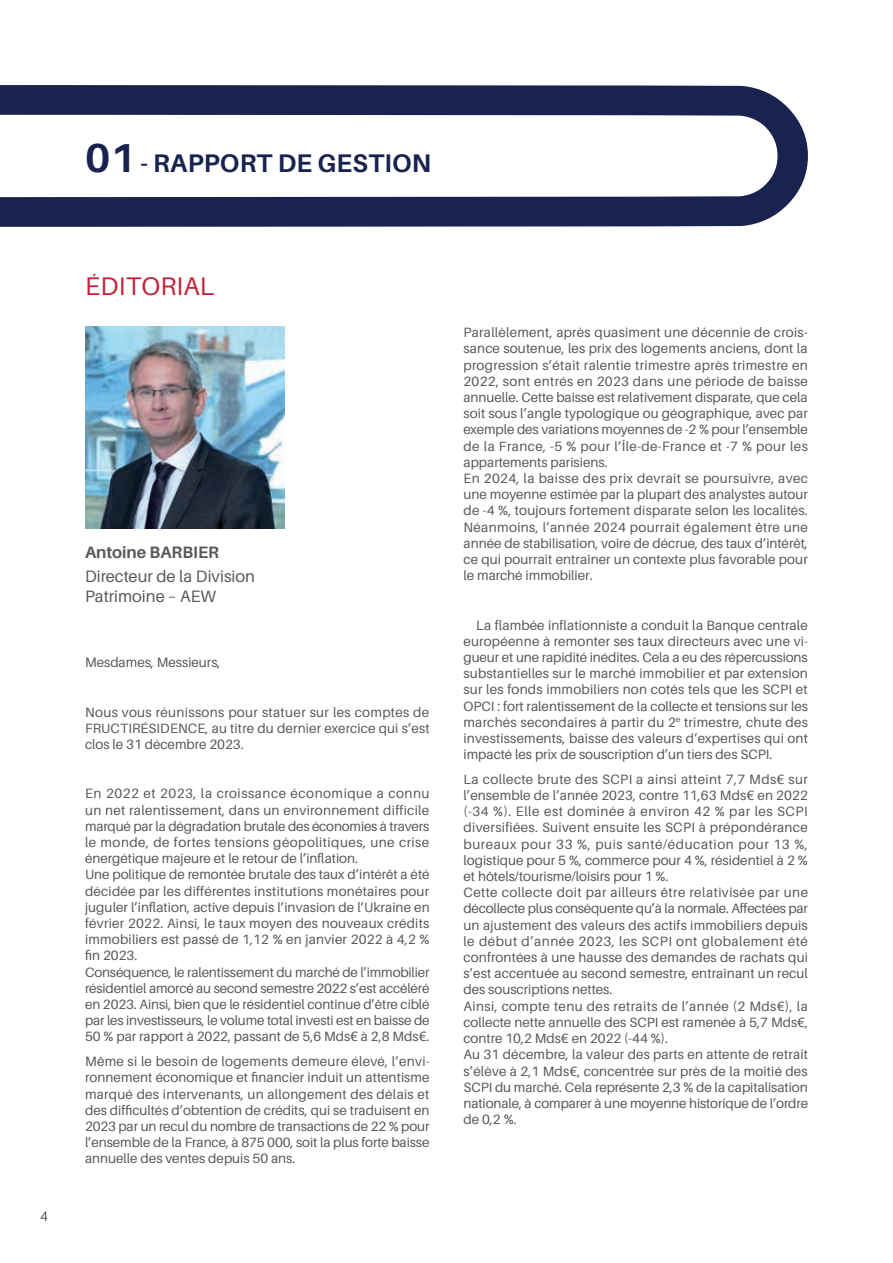
<style>
.page{position:relative;width:893px;height:1263px;background:#fff}
.page>*{position:absolute;margin:0;border:0;box-sizing:border-box;transform-origin:0 0}
.t1{font:700 25.5px "Aileron";letter-spacing:.01em;color:#19234f}
.t2{font:25.5px "Aileron";letter-spacing:.01em;color:#c22338}
.t3{font:16.5px/19.8px "Aileron";color:#57585a}
.t4{font:700 16.5px "Aileron";color:#57585a}
.t5{font:13.5px/16.2px "Aileron";letter-spacing:.005em;color:#57585a;text-align:justify}
.s1{font-size:40.5px}
</style>
<div class="page">
<svg style="left:0;top:85px;width:808px;height:142px"></svg>
<img style="left:85px;top:327px;width:199px;height:201px">
<h1 class="t1" style="left:85px;top:148px;width:348px"><span class="s1">01</span> - RAPPORT DE GESTION</h1>
<p class="t5" style="left:40px;top:1208px;width:9px">4</p>
<h1 class="t2" style="left:85px;top:272px;width:131px">ÉDITORIAL</h1>
<p class="t4" style="left:85px;top:543px;width:135px">Antoine BARBIER</p>
<p class="t3" style="left:85px;top:567px;width:171px">Directeur de la Division<br>Patrimoine – AEW</p>
<p class="t5" style="left:85px;top:655px;width:137px">Mesdames, Messieurs,</p>
<p class="t5" style="left:85px;top:704px;width:346px">Nous vous réunissons pour statuer sur les comptes de FRUCTIRÉSIDENCE, au titre du dernier exercice qui s’est clos le 31 décembre 2023.</p>
<p class="t5" style="left:85px;top:786px;width:346px;text-align:left">En 2022 et 2023, la croissance économique a connu un net ralentissement, dans un environnement difficile marqué par la dégradation brutale des économies à travers le monde, de fortes tensions géopolitiques, une crise énergétique majeure et le retour de l’inflation.<br>Une politique de remontée brutale des taux d’intérêt a été décidée par les différentes institutions monétaires pour juguler l’inflation, active depuis l’invasion de l’Ukraine en février 2022. Ainsi, le taux moyen des nouveaux crédits immobiliers est passé de 1,12 % en janvier 2022 à 4,2 % fin 2023.<br>Conséquence, le ralentissement du marché de l’immobilier résidentiel amorcé au second semestre 2022 s’est accéléré en 2023. Ainsi, bien que le résidentiel continue d’être ciblé par les investisseurs, le volume total investi est en baisse de 50 % par rapport à 2022, passant de 5,6 Mds€ à 2,8 Mds€.</p>
<p class="t5" style="left:85px;top:1053px;width:346px">Même si le besoin de logements demeure élevé, l’envi&shy;ronnement économique et financier induit un attentisme marqué des intervenants, un allongement des délais et des difficultés d’obtention de crédits, qui se traduisent en 2023 par un recul du nombre de transactions de 22 % pour l’ensemble de la France, à 875 000, soit la plus forte baisse annuelle des ventes depuis 50 ans.</p>
<p class="t5" style="left:463px;top:324px;width:346px;text-align:left">Parallèlement, après quasiment une décennie de crois&shy;sance soutenue, les prix des logements anciens, dont la progression s’était ralentie trimestre après trimestre en 2022, sont entrés en 2023 dans une période de baisse annuelle. Cette baisse est relativement disparate, que cela soit sous l’angle typologique ou géographique, avec par exemple des variations moyennes de -2 % pour l’ensemble de la France, -5 % pour l’Île-de-France et -7 % pour les appartements parisiens.<br>En 2024, la baisse des prix devrait se poursuivre, avec une moyenne estimée par la plupart des analystes autour de -4 %, toujours fortement disparate selon les localités.<br>Néanmoins, l’année 2024 pourrait également être une année de stabilisation, voire de décrue, des taux d’intérêt, ce qui pourrait entraîner un contexte plus favorable pour le marché immobilier.</p>
<p class="t5" style="left:463px;top:617px;width:346px;text-indent:13px">La flambée inflationniste a conduit la Banque centrale européenne à remonter ses taux directeurs avec une vi&shy;gueur et une rapidité inédites. Cela a eu des répercussions substantielles sur le marché immobilier et par extension sur les fonds immobiliers non cotés tels que les SCPI et OPCI : fort ralentissement de la collecte et tensions sur les marchés secondaires à partir du 2<sup>e</sup> trimestre, chute des investissements, baisse des valeurs d’expertises qui ont impacté les prix de souscription d’un tiers des SCPI.</p>
<p class="t5" style="left:463px;top:771px;width:346px;text-align:left">La collecte brute des SCPI a ainsi atteint 7,7 Mds€ sur l’ensemble de l’année 2023, contre 11,63 Mds€ en 2022 (-34 %). Elle est dominée à environ 42 % par les SCPI diversifiées. Suivent ensuite les SCPI à prépondérance bureaux pour 33 %, puis santé/éducation pour 13 %, logistique pour 5 %, commerce pour 4 %, résidentiel à 2 % et hôtels/tourisme/loisirs pour 1 %.<br>Cette collecte doit par ailleurs être relativisée par une décollecte plus conséquente qu’à la normale. Affectées par un ajustement des valeurs des actifs immobiliers depuis le début d’année 2023, les SCPI ont globalement été confrontées à une hausse des demandes de rachats qui s’est accentuée au second semestre, entraînant un recul des souscriptions nettes.<br>Ainsi, compte tenu des retraits de l’année (2 Mds€), la collecte nette annuelle des SCPI est ramenée à 5,7 Mds€, contre 10,2 Mds€ en 2022 (-44 %).<br>Au 31 décembre, la valeur des parts en attente de retrait s’élève à 2,1 Mds€, concentrée sur près de la moitié des SCPI du marché. Cela représente 2,3 % de la capitalisation nationale, à comparer à une moyenne historique de l’ordre de 0,2 %.</p>
</div>
